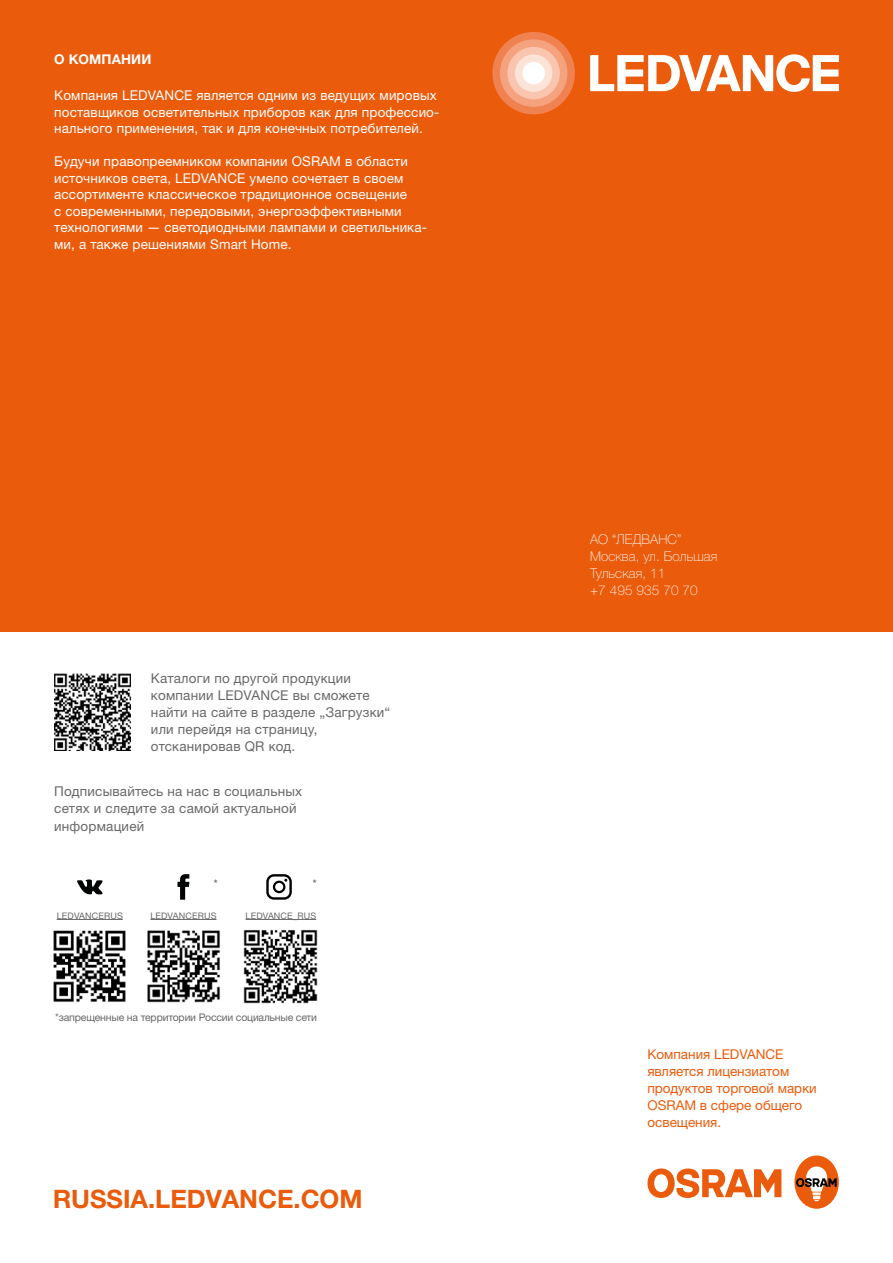
<style>
.page{position:relative;width:893px;height:1263px;background:#fff}
.page>*{position:absolute;margin:0;border:0;box-sizing:border-box;transform-origin:0 0}
.t1{font:700 25.5px "Helvetica Neue Cyr";color:#ea5b0b}
.t2{font:13.5px/16.5px "Helvetica Neue LTW1 G";letter-spacing:.01em;color:#fff}
.t3{font:13.5px/17px "Helvetica Neue LTW1 G";letter-spacing:.015em;color:#686868}
.t4{font:13.5px/17px "Helvetica Neue LTW1 G";color:#ea5b0b}
.t5{font:100 13.5px/17px "Helvetica Neue LTW1 G";letter-spacing:.01em;color:#fff}
.t6{font:700 13.5px "Helvetica Neue Cyr";letter-spacing:.01em;color:#fff}
.t7{font:10.5px "Helvetica Neue LTW1 G";letter-spacing:-.02em;color:#686868}
.t8{font:500 10.5px "Helvetica Neue LTW1 G";color:#686868}
.t9{font:9px "Helvetica Neue LTW1 G";letter-spacing:.015em;color:#686868}
</style>
<div class="page">
<div style="left:0;top:0;width:893px;height:631px;background:#ea5b0b"></div>
<svg style="left:590px;top:54px;width:249px;height:38px"></svg>
<div style="left:492px;top:32px;width:83px;height:82px;background:#f08150;border-radius:50%"></div>
<div style="left:500px;top:39px;width:67px;height:68px;background:#f5a37f;border-radius:50%"></div>
<div style="left:507px;top:47px;width:53px;height:52px;background:#f9c5af;border-radius:50%"></div>
<div style="left:515px;top:54px;width:37px;height:38px;background:#fce3d7;border-radius:50%"></div>
<div style="left:522px;top:62px;width:23px;height:22px;background:#fff;border-radius:50%"></div>
<div style="left:794px;top:1155px;width:45px;height:54px;background:#ea5b0b;border-radius:50%"></div>
<svg style="left:647px;top:1168px;width:134px;height:30px"></svg>
<svg style="left:796px;top:1166px;width:41px;height:35px"></svg>
<hr style="left:57px;top:919px;width:66px;height:1px;background:#686868">
<hr style="left:150px;top:919px;width:66px;height:1px;background:#686868">
<hr style="left:246px;top:919px;width:70px;height:1px;background:#686868">
<img style="left:54px;top:674px;width:77px;height:77px">
<img style="left:53px;top:930px;width:73px;height:72px">
<img style="left:147px;top:930px;width:73px;height:73px">
<img style="left:243px;top:930px;width:75px;height:74px">
<svg style="left:266px;top:874px;width:26px;height:26px"></svg>
<svg style="left:77px;top:879px;width:26px;height:15px"></svg>
<svg style="left:177px;top:874px;width:12px;height:26px"></svg>
<p class="t6" style="left:54px;top:52px;width:99px">О КОМПАНИИ</p>
<p class="t2" style="left:54px;top:87px;width:387px">Компания LEDVANCE является одним из ведущих мировых поставщиков осветительных приборов как для профессио&shy;нального применения, так и для конечных потребителей.</p>
<p class="t2" style="left:54px;top:153px;width:374px">Будучи правопреемником компании OSRAM в области источников света, LEDVANCE умело сочетает в своем ассортименте классическое традиционное освещение<br>с современными, передовыми, энергоэффективными технологиями — светодиодными лампами и светильника&shy;ми, а также решениями Smart Home.</p>
<p class="t3" style="left:151px;top:669px;width:241px">Каталоги по другой продукции компании LEDVANCE вы сможете найти на сайте в разделе „Загрузки“ или перейдя на страницу, отсканировав QR код.</p>
<p class="t3" style="left:54px;top:783px;width:250px">Подписывайтесь на нас в социальных сетях и следите за самой актуальной информацией</p>
<p class="t8" style="left:214px;top:876px;width:5px">*</p>
<p class="t8" style="left:313px;top:876px;width:5px">*</p>
<p class="t9" style="left:57px;top:910px;width:68px">LEDVANCERUS</p>
<p class="t9" style="left:150px;top:910px;width:68px">LEDVANCERUS</p>
<p class="t9" style="left:246px;top:910px;width:72px">LEDVANCE_RUS</p>
<p class="t7" style="left:55px;top:1010px;width:263px">*запрещенные на территории России социальные сети</p>
<h1 class="t1" style="left:53px;top:1185px;width:311px">RUSSIA.LEDVANCE.COM</h1>
<p class="t5" style="left:590px;top:531px;width:129px">АО “ЛЕДВАНС”<br>Москва, ул. Большая<br>Тульская, 11<br>+7 495 935 70 70</p>
<p class="t4" style="left:647px;top:1045px;width:171px">Компания LEDVANCE является лицензиатом продуктов торговой марки<br>OSRAM в сфере общего освещения.</p>
</div>
